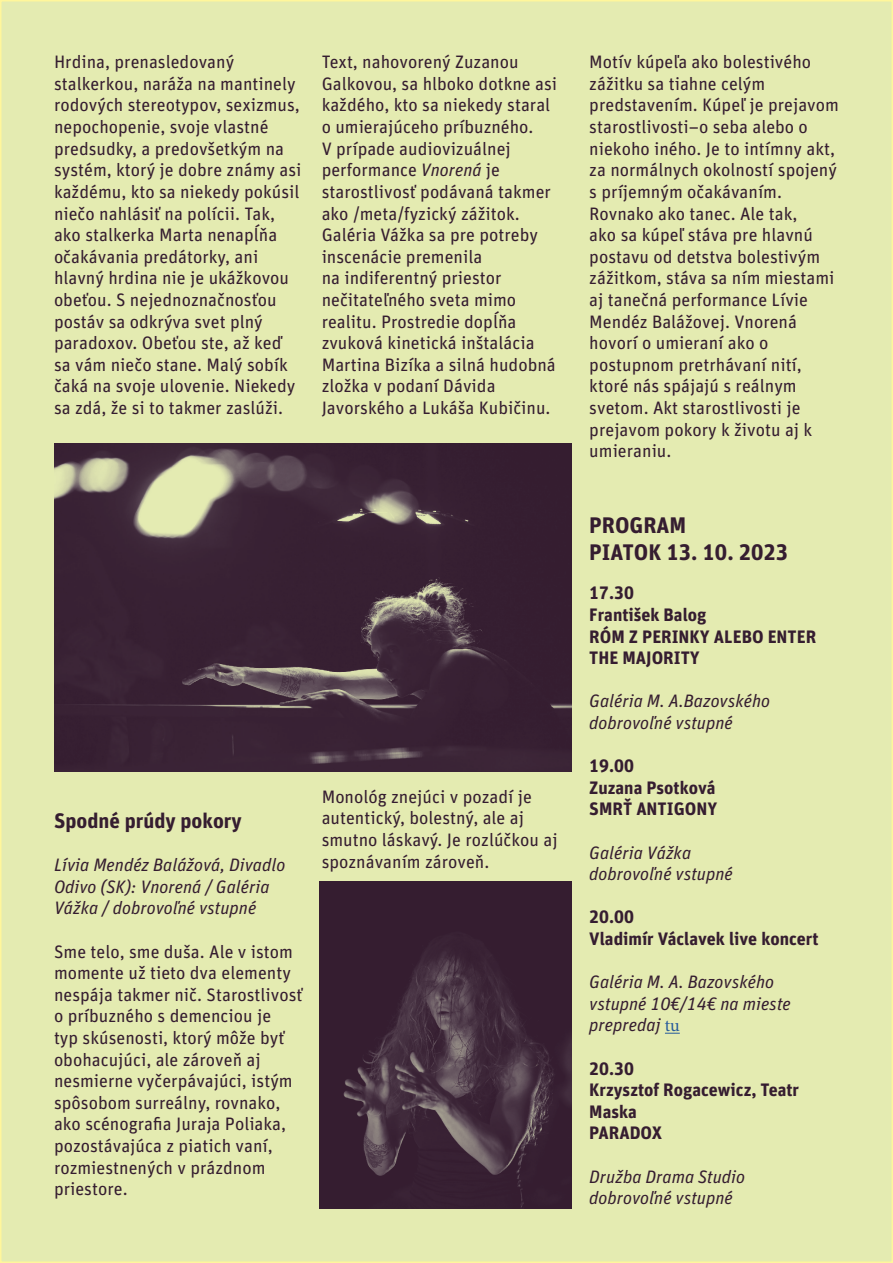
<style>
.page{position:relative;width:893px;height:1263px;background:#fff}
.page>*{position:absolute;margin:0;border:0;box-sizing:border-box;transform-origin:0 0}
.t1{font:700 22.5px/27px "FF Unit Pro";color:#351d30}
.t2{font:700 21px "FF Unit Pro";color:#351d30}
.t3{font:18px/21.6px "FF Unit Pro";color:#351d30}
.t4{font:italic 18px/21.6px "FF Unit Pro";color:#351d30}
.t5{font:700 18px/21.6px "FF Unit Pro";color:#351d30}
.s1{font-style:italic}
.s2{font-family:"Minion Pro";font-style:normal;color:#275b9b}
</style>
<div class="page">
<div style="left:1px;top:1px;width:891px;height:1261px;background:#e4ebb1"></div>
<svg style="left:665px;top:1033px;width:15px;height:1px"></svg>
<img style="left:319px;top:881px;width:252px;height:328px">
<img style="left:54px;top:443px;width:517px;height:328px">
<p class="t3" style="left:54px;top:50px;width:249px">Hrdina, prenasledovaný stalkerkou, naráža na mantinely rodových stereotypov, sexizmus, nepochopenie, svoje vlastné predsudky, a predovšetkým na systém, ktorý je dobre známy asi každému, kto sa niekedy pokúsil niečo nahlásiť na polícii. Tak, ako stalkerka Marta nenapĺňa očakávania predátorky, ani hlavný hrdina nie je ukážkovou obeťou. S nejednoznačnosťou postáv sa odkrýva svet plný paradoxov. Obeťou ste, až keď sa vám niečo stane. Malý sobík čaká na svoje ulovenie. Niekedy sa zdá, že si to takmer zaslúži.</p>
<p class="t3" style="left:322px;top:50px;width:237px">Text, nahovorený Zuzanou<br>Galkovou, sa hlboko dotkne asi každého, kto sa niekedy staral o umierajúceho príbuzného.<br>V prípade audiovizuálnej performance <span class="s1">Vnorená</span> je starostlivosť podávaná takmer ako /meta/fyzický zážitok.<br>Galéria Vážka sa pre potreby inscenácie premenila<br>na indiferentný priestor nečitateľného sveta mimo realitu. Prostredie dopĺňa zvuková kinetická inštalácia<br>Martina Bizíka a silná hudobná zložka v podaní Dávida<br>Javorského a Lukáša Kubičinu.</p>
<p class="t2" style="left:54px;top:805px;width:189px">Spodné prúdy pokory</p>
<p class="t4" style="left:54px;top:853px;width:233px">Lívia Mendéz Balážová, Divadlo<br>Odivo (SK): Vnorená / Galéria<br>Vážka / dobrovoľné vstupné</p>
<p class="t3" style="left:54px;top:940px;width:250px">Sme telo, sme duša. Ale v istom momente už tieto dva elementy nespája takmer nič. Starostlivosť o príbuzného s demenciou je<br>typ skúsenosti, ktorý môže byť obohacujúci, ale zároveň aj nesmierne vyčerpávajúci, istým spôsobom surreálny, rovnako, ako scénografia Juraja Poliaka, pozostávajúca z piatich vaní, rozmiestnených v prázdnom priestore.</p>
<p class="t3" style="left:322px;top:785px;width:237px">Monológ znejúci v pozadí je autentický, bolestný, ale aj smutno láskavý. Je rozlúčkou aj spoznávaním zároveň.</p>
<p class="t3" style="left:589px;top:50px;width:251px">Motív kúpeľa ako bolestivého zážitku sa tiahne celým predstavením. Kúpeľ je prejavom starostlivosti–o seba alebo o niekoho iného. Je to intímny akt, za normálnych okolností spojený s príjemným očakávaním.<br>Rovnako ako tanec. Ale tak,<br>ako sa kúpeľ stáva pre hlavnú postavu od detstva bolestivým zážitkom, stáva sa ním miestami aj tanečná performance Lívie<br>Mendéz Balážovej. Vnorená hovorí o umieraní ako o postupnom pretrhávaní nití, ktoré nás spájajú s reálnym svetom. Akt starostlivosti je prejavom pokory k životu aj k umieraniu.</p>
<p class="t1" style="left:589px;top:510px;width:200px">PROGRAM<br>PIATOK 13. 10. 2023</p>
<p class="t5" style="left:589px;top:581px;width:228px">17.30<br>František Balog<br>RÓM Z PERINKY ALEBO ENTER<br>THE MAJORITY</p>
<p class="t4" style="left:589px;top:689px;width:182px">Galéria M. A.Bazovského dobrovoľné vstupné</p>
<p class="t5" style="left:589px;top:754px;width:130px">19.00<br>Zuzana Psotková<br>SMRŤ ANTIGONY</p>
<p class="t4" style="left:589px;top:841px;width:145px">Galéria Vážka dobrovoľné vstupné</p>
<p class="t5" style="left:589px;top:905px;width:231px">20.00<br>Vladimír Václavek live koncert</p>
<p class="t4" style="left:589px;top:970px;width:203px">Galéria M. A. Bazovského vstupné 10€/14€ na mieste prepredaj <span class="s2">tu</span></p>
<p class="t5" style="left:589px;top:1056px;width:211px">20.30<br>Krzysztof Rogacewicz, Teatr<br>Maska<br>PARADOX</p>
<p class="t4" style="left:589px;top:1165px;width:157px">Družba Drama Studio dobrovoľné vstupné</p>
</div>
